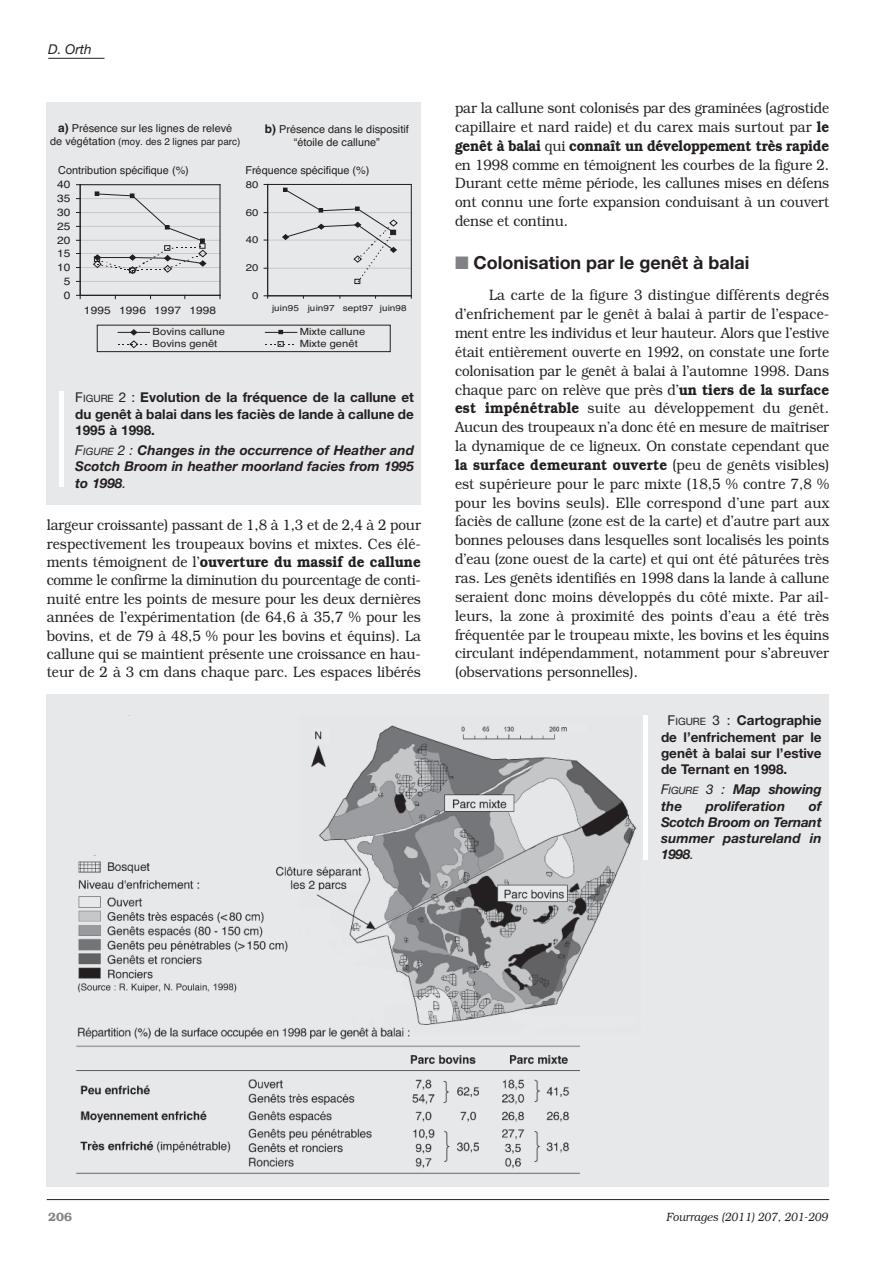
<style>
.page{position:relative;width:893px;height:1263px;background:#fff}
.page>*{position:absolute;margin:0;border:0;box-sizing:border-box;transform-origin:0 0}
.t1{font:700 18px "Helvetica Neue";color:#231f20}
.t2{font:300 15px/18.9px "Bookman";color:#231f20;text-align:justify;scale:.9 1}
.t3{font:700 13.5px/16.2px "Helvetica Neue";color:#231f20;text-align:justify}
.t4{font:italic 700 13.5px/16.2px "Helvetica Neue";color:#231f20;text-align:justify}
.t5{font:italic 13.5px "Helvetica Neue";color:#231f20}
.t6{font:italic 300 12px "Bookman";color:#231f20;scale:.9 1}
.t7{font:600 12px "Bookman";color:#808285}
.t8{font:10.95px/13.2px "Helvetica";color:#231f20;text-align:center}
.t9{font:10.65px "Helvetica";color:#231f20;scale:1.13 1}
.t10{font:9.9px "Helvetica";color:#231f20;scale:1.13 1}
.t11{font:9.9px "Helvetica";color:#231f20}
.t12{font:9.75px "Helvetica";letter-spacing:.005em;color:#231f20;scale:1.17 1}
.t13{font:8.55px "Helvetica";letter-spacing:.015em;color:#231f20;scale:1.17 1}
.s1{font-weight:700;font-size:11.85px}
.s2{font-size:10.95px}
.s3{font-weight:400}
.s4{font-weight:400;font-size:10.2px}
.s5{font-weight:600}
.s6{color:#808285}
</style>
<div class="page">
<hr style="left:48px;top:58px;width:56px;height:1px;background:#231f20">
<hr style="left:47px;top:1199px;width:782px;height:1px;background:#231f20">
<div style="left:47px;top:102px;width:374px;height:402px;background:#e7e8e9"></div>
<hr style="left:60px;top:392px;width:4px;height:95px;background:#fff">
<hr style="left:80px;top:281px;width:140px;height:1px;background:#c7c8ca">
<hr style="left:80px;top:267px;width:140px;height:1px;background:#c7c8ca">
<hr style="left:80px;top:253px;width:140px;height:1px;background:#c7c8ca">
<hr style="left:80px;top:240px;width:140px;height:1px;background:#c7c8ca">
<hr style="left:80px;top:226px;width:140px;height:1px;background:#c7c8ca">
<hr style="left:80px;top:212px;width:140px;height:1px;background:#c7c8ca">
<hr style="left:80px;top:198px;width:140px;height:1px;background:#c7c8ca">
<hr style="left:80px;top:184px;width:140px;height:1px;background:#231f20">
<hr style="left:220px;top:185px;width:1px;height:110px;background:#231f20">
<hr style="left:80px;top:185px;width:1px;height:110px;background:#231f20">
<hr style="left:80px;top:295px;width:140px;height:1px;background:#231f20">
<svg style="left:93px;top:192px;width:114px;height:82px"></svg>
<div style="left:97px;top:325px;width:293px;height:27px;border:1px solid #231f20"></div>
<hr style="left:118px;top:332px;width:32px;height:1px;background:#231f20">
<hr style="left:265px;top:332px;width:32px;height:1px;background:#231f20">
<svg style="left:279px;top:330px;width:4px;height:4px"></svg>
<svg style="left:118px;top:329px;width:29px;height:19px"></svg>
<svg style="left:265px;top:341px;width:29px;height:6px"></svg>
<hr style="left:268px;top:268px;width:143px;height:1px;background:#c7c8ca">
<hr style="left:268px;top:240px;width:143px;height:1px;background:#c7c8ca">
<hr style="left:268px;top:212px;width:143px;height:1px;background:#c7c8ca">
<hr style="left:268px;top:184px;width:143px;height:1px;background:#231f20">
<hr style="left:411px;top:184px;width:1px;height:112px;background:#231f20">
<hr style="left:267px;top:184px;width:1px;height:112px;background:#231f20">
<hr style="left:268px;top:296px;width:143px;height:1px;background:#231f20">
<svg style="left:282px;top:188px;width:116px;height:96px"></svg>
<div style="left:47px;top:694px;width:782px;height:492px;background:#e7e8e9"></div>
<div style="left:643px;top:715px;width:5px;height:145px;background:#fff"></div>
<img style="left:75px;top:715px;width:562px;height:459px">
<p class="t5" style="left:48px;top:44px;width:45px">D. Orth</p>
<p class="t8" style="left:58px;top:122px;width:175px"><span class="s1">a)</span> Présence sur les lignes de relevé</p>
<p class="t11" style="left:50px;top:134px;width:192px"><span class="s2">de végétation</span> (moy. des 2 lignes par parc)</p>
<p class="t8" style="left:265px;top:122px;width:145px"><span class="s1">b)</span> Présence dans le dispositif “étoile de callune”</p>
<p class="t8" style="left:58px;top:164px;width:132px">Contribution spécifique (%)</p>
<p class="t8" style="left:245px;top:164px;width:126px">Fréquence spécifique (%)</p>
<p class="t9" style="left:57px;top:176px;width:13px">40</p>
<p class="t9" style="left:57px;top:190px;width:13px">35</p>
<p class="t9" style="left:57px;top:204px;width:13px">30</p>
<p class="t9" style="left:57px;top:218px;width:13px">25</p>
<p class="t9" style="left:57px;top:232px;width:13px">20</p>
<p class="t9" style="left:57px;top:245px;width:13px">15</p>
<p class="t9" style="left:57px;top:259px;width:13px">10</p>
<p class="t9" style="left:64px;top:273px;width:7px">5</p>
<p class="t9" style="left:64px;top:287px;width:7px">0</p>
<p class="t12" style="left:246px;top:177px;width:12px">80</p>
<p class="t12" style="left:246px;top:205px;width:12px">60</p>
<p class="t12" style="left:246px;top:232px;width:12px">40</p>
<p class="t12" style="left:246px;top:260px;width:12px">20</p>
<p class="t12" style="left:252px;top:288px;width:7px">0</p>
<p class="t13" style="left:272px;top:301px;width:117px">juin95 juin97 sept97 juin98</p>
<p class="t9" style="left:84px;top:302px;width:118px">1995 1996 1997 1998</p>
<p class="t10" style="left:153px;top:324px;width:65px">Bovins callune</p>
<p class="t10" style="left:300px;top:324px;width:59px">Mixte callune</p>
<p class="t10" style="left:153px;top:336px;width:59px">Bovins genêt</p>
<p class="t10" style="left:300px;top:336px;width:53px">Mixte genêt</p>
<p class="t3" style="left:75px;top:391px;width:340px"><span class="s3">F</span><span class="s4">IGURE</span> <span class="s3">2 :</span> Evolution de la fréquence de la callune et du genêt à balai dans les faciès de lande à callune de 1995 à 1998.</p>
<p class="t4" style="left:75px;top:443px;width:340px"><span class="s3">F</span><span class="s4">IGURE</span> <span class="s3">2 :</span> Changes in the occurrence of Heather and Scotch Broom in heather moorland facies from 1995 to 1998<span class="s3">.</span></p>
<p class="t2" style="left:47px;top:516px;width:417px;line-height:18.5px">largeur croissante) passant de 1,8 à 1,3 et de 2,4 à 2 pour respectivement les troupeaux bovins et mixtes. Ces élé&shy;ments témoignent de l’<span class="s5">ouverture du massif de callune </span>comme le confirme la diminution du pourcentage de conti&shy;nuité entre les points de mesure pour les deux dernières années de l’expérimentation (de 64,6 à 35,7 % pour les bovins, et de 79 à 48,5 % pour les bovins et équins). La callune qui se maintient présente une croissance en hau&shy;teur de 2 à 3 cm dans chaque parc. Les espaces libérés</p>
<p class="t2" style="left:455px;top:98px;width:417px">par la callune sont colonisés par des graminées (agrostide capillaire et nard raide) et du carex mais surtout par <span class="s5">le genêt à balai</span> qui <span class="s5">connaît un développement très rapide </span>en 1998 comme en témoignent les courbes de la figure 2.<br>Durant cette même période, les callunes mises en défens ont connu une forte expansion conduisant à un couvert dense et continu.</p>
<p class="t1" style="left:455px;top:256px;width:296px"><span class="s6">■</span> Colonisation par le genêt à balai</p>
<p class="t2" style="left:455px;top:286px;width:417px;text-indent:34px">La carte de la figure 3 distingue différents degrés d’enfrichement par le genêt à balai à partir de l’espace&shy;ment entre les individus et leur hauteur. Alors que l’estive était entièrement ouverte en 1992, on constate une forte colonisation par le genêt à balai à l’automne 1998. Dans chaque parc on relève que près d’<span class="s5">un tiers de la surface est impénétrable</span> suite au développement du genêt.<br>Aucun des troupeaux n’a donc été en mesure de maîtriser la dynamique de ce ligneux. On constate cependant que <span class="s5">la surface demeurant ouverte</span> (peu de genêts visibles) est supérieure pour le parc mixte (18,5 % contre 7,8 % pour les bovins seuls). Elle correspond d’une part aux faciès de callune (zone est de la carte) et d’autre part aux bonnes pelouses dans lesquelles sont localisés les points d’eau (zone ouest de la carte) et qui ont été pâturées très ras. Les genêts identifiés en 1998 dans la lande à callune seraient donc moins développés du côté mixte. Par ail&shy;leurs, la zone à proximité des points d’eau a été très fréquentée par le troupeau mixte, les bovins et les équins circulant indépendamment, notamment pour s’abreuver (observations personnelles).</p>
<p class="t3" style="left:661px;top:714px;width:162px;text-indent:7px"><span class="s3">F</span><span class="s4">IGURE</span> <span class="s3">3 :</span> Cartographie de l’enfrichement par le genêt à balai sur l’estive de Ternant en 1998.</p>
<p class="t4" style="left:661px;top:783px;width:162px"><span class="s3">F</span><span class="s4">IGURE</span> <span class="s3">3 :</span> Map showing the</p>
<p class="t4" style="left:661px;top:799px;width:162px;text-indent:148px">of Scotch Broom on Ternant summer pastureland in 1998<span class="s3">.</span></p>
<p class="t4" style="left:706px;top:799px;width:81px">proliferation</p>
<p class="t7" style="left:48px;top:1209px;width:25px">206</p>
<p class="t6" style="left:666px;top:1209px;width:181px">Fourrages (2011) 207, 201-209</p>
</div>
